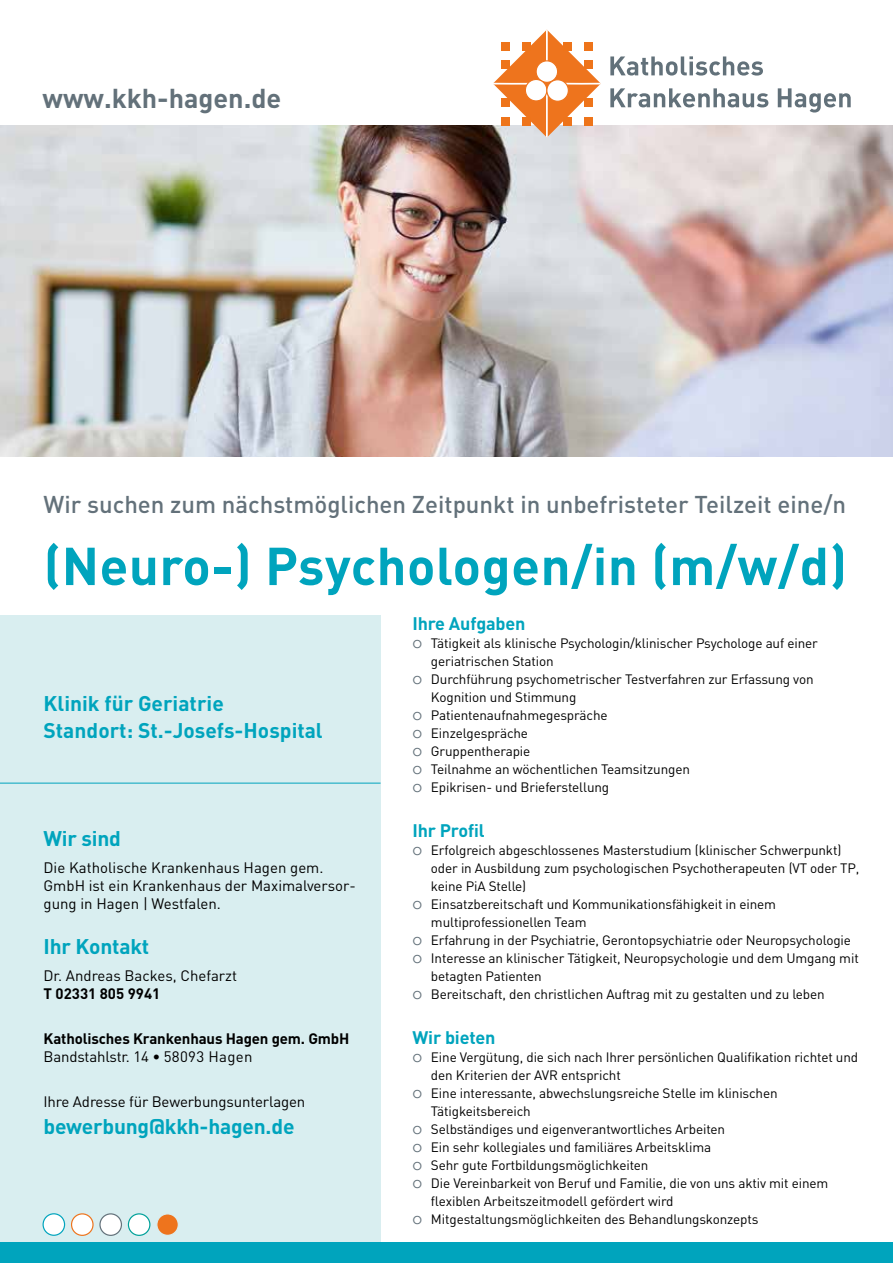
<style>
.page{position:relative;width:893px;height:1263px;background:#fff}
.page>*{position:absolute;margin:0;border:0;box-sizing:border-box;transform-origin:0 0}
.t1{font:700 52.5px "DIN Pro";letter-spacing:.01em;color:#00a4bd}
.t2{font:700 27px "DIN Pro";color:#63717a}
.t3{font:500 24px "DIN Pro";color:#63717a}
.t4{font:700 21px/27px "DIN Pro";color:#00a4bd}
.t5{font:700 18px "DIN Pro";letter-spacing:-.01em;color:#00a4bd}
.t6{font:15px/18px "DIN Pro";color:#000}
.t7{font:700 15px "DIN Pro";letter-spacing:-.01em;color:#000}
.t8{font:13.5px "DIN Pro";letter-spacing:-.01em;color:#000}
.s1{font-family:"Century Gothic";font-size:15px;color:#63717a}
</style>
<div class="page">
<div style="left:0;top:615px;width:381px;height:648px;background:#d9eef0"></div>
<img style="left:0;top:125px;width:893px;height:332px">
<div style="left:0;top:1242px;width:893px;height:21px;background:#00a4bd"></div>
<div style="left:128px;top:1214px;width:22px;height:21px;background:#fff;border-radius:50%"></div>
<div style="left:128px;top:1213px;width:22px;height:23px;border:1px solid #00a19a;border-radius:50%"></div>
<div style="left:100px;top:1214px;width:21px;height:21px;background:#fff;border-radius:50%"></div>
<div style="left:99px;top:1213px;width:23px;height:23px;border:1px solid #63717a;border-radius:50%"></div>
<div style="left:72px;top:1214px;width:21px;height:21px;background:#fff;border-radius:50%"></div>
<div style="left:71px;top:1213px;width:23px;height:23px;border:1px solid #ee741d;border-radius:50%"></div>
<div style="left:43px;top:1214px;width:22px;height:21px;background:#fff;border-radius:50%"></div>
<div style="left:43px;top:1213px;width:22px;height:23px;border:1px solid #00a4bd;border-radius:50%"></div>
<div style="left:157px;top:1214px;width:21px;height:21px;background:#ee741d;border-radius:50%"></div>
<div style="left:156px;top:1213px;width:23px;height:23px;border:1px solid #d9eef0;border-radius:50%"></div>
<hr style="left:0;top:783px;width:381px;height:1px;background:#00a4bd">
<svg style="left:493px;top:29px;width:109px;height:109px"></svg>
<div style="left:536px;top:61px;width:22px;height:21px;background:#fff;border-radius:50%"></div>
<div style="left:536px;top:60px;width:22px;height:23px;border:1px solid #ee741d;border-radius:50%"></div>
<div style="left:525px;top:79px;width:22px;height:22px;background:#fff;border-radius:50%"></div>
<div style="left:525px;top:79px;width:22px;height:23px;border:1px solid #ee741d;border-radius:50%"></div>
<div style="left:547px;top:80px;width:21px;height:21px;background:#fff;border-radius:50%"></div>
<div style="left:546px;top:79px;width:23px;height:23px;border:1px solid #ee741d;border-radius:50%"></div>
<svg style="left:610px;top:56px;width:153px;height:20px"></svg>
<svg style="left:610px;top:88px;width:158px;height:19px"></svg>
<svg style="left:778px;top:88px;width:73px;height:25px"></svg>
<h2 class="t2" style="left:43px;top:80px;width:240px">www.kkh-hagen.de</h2>
<h3 class="t3" style="left:44px;top:488px;width:804px">Wir suchen zum nächstmöglichen Zeitpunkt in unbefristeter Teilzeit eine/n</h3>
<h1 class="t1" style="left:44px;top:530px;width:805px">(Neuro-) Psychologen/in (m/w/d)</h1>
<h3 class="t4" style="left:44px;top:689px;width:281px">Klinik für Geriatrie<br>Standort: St.-Josefs-Hospital</h3>
<h3 class="t4" style="left:44px;top:824px;width:79px">Wir sind</h3>
<p class="t6" style="left:44px;top:858px;width:314px">Die Katholische Krankenhaus Hagen gem.<br>GmbH ist ein Krankenhaus der Maximalversor&shy;gung in Hagen | Westfalen.</p>
<h3 class="t4" style="left:44px;top:932px;width:107px">Ihr Kontakt</h3>
<p class="t6" style="left:44px;top:966px;width:195px">Dr. Andreas Backes, Chefarzt</p>
<p class="t7" style="left:44px;top:983px;width:118px">T 02331 805 9941</p>
<p class="t7" style="left:44px;top:1028px;width:307px">Katholisches Krankenhaus Hagen gem. GmbH</p>
<p class="t6" style="left:44px;top:1047px;width:211px">Bandstahlstr. 14 • 58093 Hagen</p>
<p class="t6" style="left:44px;top:1092px;width:263px">Ihre Adresse für Bewerbungsunterlagen</p>
<h3 class="t4" style="left:44px;top:1112px;width:252px">bewerbung@kkh-hagen.de</h3>
<h3 class="t5" style="left:412px;top:611px;width:115px">Ihre Aufgaben</h3>
<p class="t8" style="left:412px;top:634px;width:407px"><span class="s1">o</span> Tätigkeit als klinische Psychologin/klinischer Psychologe auf einer</p>
<p class="t8" style="left:431px;top:652px;width:124px">geriatrischen Station</p>
<p class="t8" style="left:412px;top:670px;width:403px"><span class="s1">o</span> Durchführung psychometrischer Testverfahren zur Erfassung von</p>
<p class="t8" style="left:431px;top:688px;width:147px">Kognition und Stimmung</p>
<p class="t8" style="left:412px;top:706px;width:197px"><span class="s1">o</span> Patientenaufnahmegespräche</p>
<p class="t8" style="left:412px;top:724px;width:117px"><span class="s1">o</span> Einzelgespräche</p>
<p class="t8" style="left:412px;top:742px;width:119px"><span class="s1">o</span> Gruppentherapie</p>
<p class="t8" style="left:412px;top:760px;width:279px"><span class="s1">o</span> Teilnahme an wöchentlichen Teamsitzungen</p>
<p class="t8" style="left:412px;top:778px;width:198px"><span class="s1">o</span> Epikrisen- und Brieferstellung</p>
<h3 class="t5" style="left:412px;top:818px;width:74px">Ihr Profil</h3>
<p class="t8" style="left:412px;top:841px;width:430px"><span class="s1">o</span> Erfolgreich abgeschlossenes Masterstudium (klinischer Schwerpunkt)</p>
<p class="t8" style="left:431px;top:859px;width:430px">oder in Ausbildung zum psychologischen Psychotherapeuten (VT oder TP,</p>
<p class="t8" style="left:431px;top:877px;width:97px">keine PiA Stelle)</p>
<p class="t8" style="left:412px;top:895px;width:365px"><span class="s1">o</span> Einsatzbereitschaft und Kommunikationsfähigkeit in einem</p>
<p class="t8" style="left:431px;top:913px;width:157px">multiprofessionellen Team</p>
<p class="t8" style="left:412px;top:931px;width:440px"><span class="s1">o</span> Erfahrung in der Psychiatrie, Gerontopsychiatrie oder Neuropsychologie</p>
<p class="t8" style="left:412px;top:949px;width:448px"><span class="s1">o</span> Interesse an klinischer Tätigkeit, Neuropsychologie und dem Umgang mit</p>
<p class="t8" style="left:431px;top:967px;width:112px">betagten Patienten</p>
<p class="t8" style="left:412px;top:985px;width:414px"><span class="s1">o</span> Bereitschaft, den christlichen Auftrag mit zu gestalten und zu leben</p>
<h3 class="t5" style="left:412px;top:1025px;width:85px">Wir bieten</h3>
<p class="t8" style="left:412px;top:1048px;width:447px"><span class="s1">o</span> Eine Vergütung, die sich nach Ihrer persönlichen Qualifikation richtet und</p>
<p class="t8" style="left:431px;top:1066px;width:191px">den Kriterien der AVR entspricht</p>
<p class="t8" style="left:412px;top:1084px;width:367px"><span class="s1">o</span> Eine interessante, abwechslungsreiche Stelle im klinischen</p>
<p class="t8" style="left:431px;top:1102px;width:101px">Tätigkeitsbereich</p>
<p class="t8" style="left:412px;top:1120px;width:314px"><span class="s1">o</span> Selbständiges und eigenverantwortliches Arbeiten</p>
<p class="t8" style="left:412px;top:1138px;width:300px"><span class="s1">o</span> Ein sehr kollegiales und familiäres Arbeitsklima</p>
<p class="t8" style="left:412px;top:1156px;width:238px"><span class="s1">o</span> Sehr gute Fortbildungsmöglichkeiten</p>
<p class="t8" style="left:412px;top:1174px;width:417px"><span class="s1">o</span> Die Vereinbarkeit von Beruf und Familie, die von uns aktiv mit einem</p>
<p class="t8" style="left:431px;top:1192px;width:244px">flexiblen Arbeitszeitmodell gefördert wird</p>
<p class="t8" style="left:412px;top:1210px;width:348px"><span class="s1">o</span> Mitgestaltungsmöglichkeiten des Behandlungskonzepts</p>
</div>
